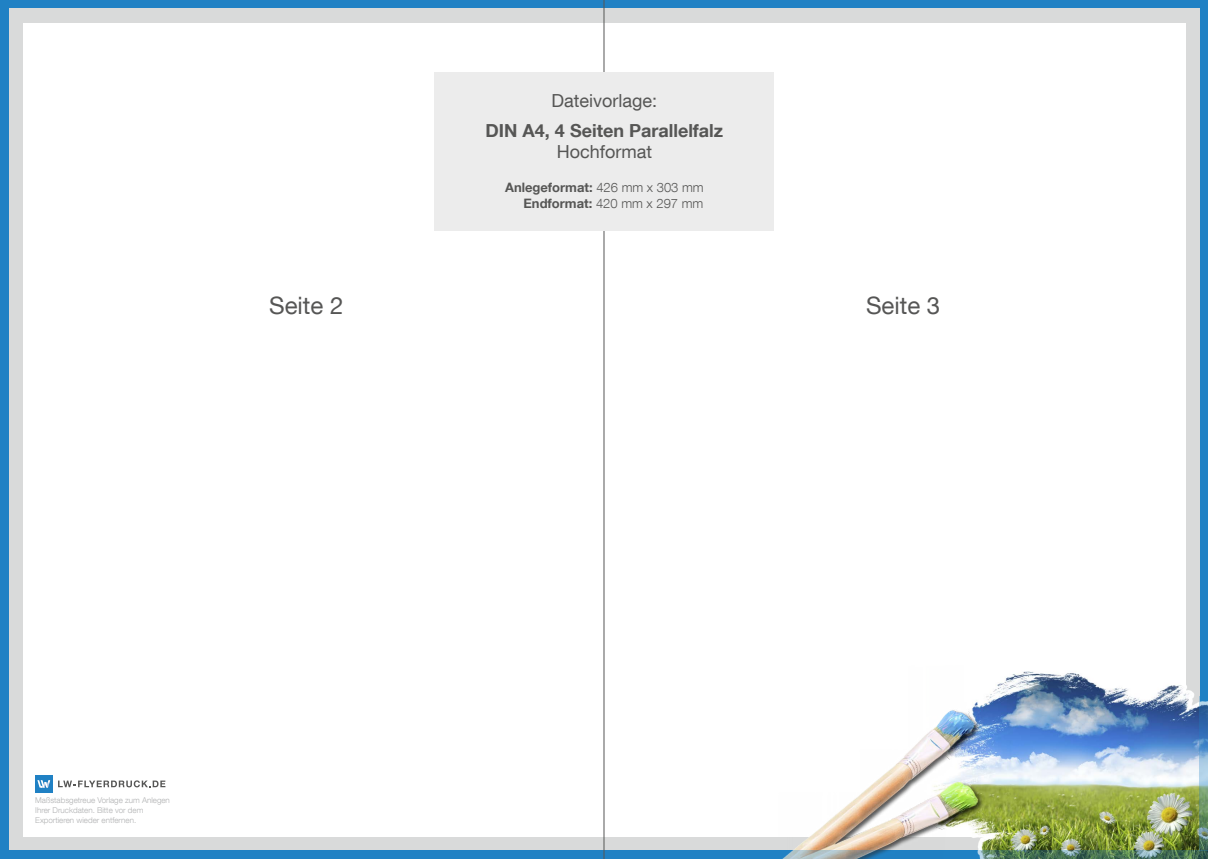
<style>
.page{position:relative;width:1208px;height:859px;background:#2081c4}
.page>*{position:absolute;margin:0;border:0;box-sizing:border-box;transform-origin:0 0}
.t1{font:24px "Helvetica Neue LT Com";color:#565655}
.t2{font:700 18px/21.6px "Helvetica Neue LT Com";color:#565655;text-align:center}
.t3{font:18px "Helvetica Neue LT Com";color:#565655}
.t4{font:700 13px "Helvetica Neue LT Com";color:#565655}
.t5{font:300 13px "Helvetica Neue LT Com";color:#565655}
.t6{font:300 8px/9.6px "Helvetica Neue LT Com";color:#b1b2b3}
.s1{font-weight:400}
.s2{font-weight:300}
.s3{font-weight:700}
</style>
<div class="page">
<div style="left:9px;top:9px;width:1191px;height:841px;background:#d9dada"></div>
<div style="left:23px;top:23px;width:1162px;height:813px;background:#fff"></div>
<img style="left:777px;top:665px;width:422px;height:185px">
<svg style="left:1199px;top:696px;width:9px;height:154px"></svg>
<svg style="left:782px;top:850px;width:426px;height:9px"></svg>
<svg style="left:58px;top:780px;width:107px;height:7px"></svg>
<div style="left:35px;top:775px;width:17px;height:17px;background:#2081c4"></div>
<svg style="left:37px;top:780px;width:13px;height:8px"></svg>
<hr style="left:603px;top:0;width:1px;height:859px;background:#565655">
<div style="left:435px;top:72px;width:339px;height:159px;background:#ececec"></div>
<p class="t3" style="left:551px;top:89px;width:107px">Dateivorlage:</p>
<p class="t2" style="left:485px;top:119px;width:239px">DIN A4, 4 Seiten Parallelfalz<br><span class="s1">Hochformat</span></p>
<p class="t4" style="left:505px;top:179px;width:200px">Anlegeformat: <span class="s2">426 mm x 303 mm</span></p>
<p class="t5" style="left:523px;top:195px;width:181px"><span class="s3">Endformat:</span> 420 mm x 297 mm</p>
<p class="t1" style="left:269px;top:291px;width:76px">Seite 2</p>
<p class="t1" style="left:866px;top:291px;width:76px">Seite 3</p>
<p class="t6" style="left:35px;top:796px;width:136px">Maßstabsgetreue Vorlage zum Anlegen<br>Ihrer Druckdaten. Bitte vor dem</p>
<p class="t6" style="left:35px;top:815px;width:102px">Exportieren wieder entfernen.</p>
</div>
